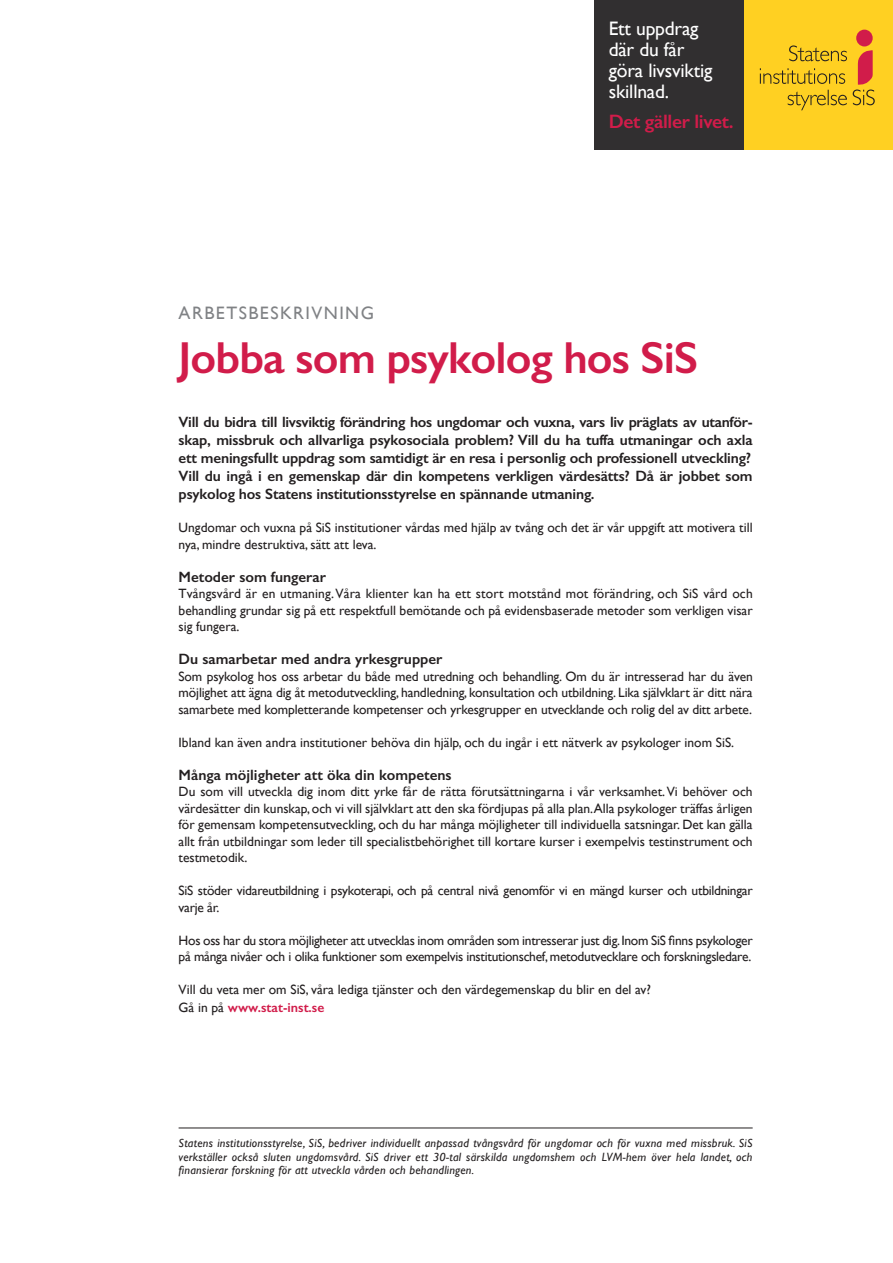
<style>
.page{position:relative;width:893px;height:1263px;background:#fff}
.page>*{position:absolute;margin:0;border:0;box-sizing:border-box;transform-origin:0 0}
.t1{font:600 45px "Gill Sans";letter-spacing:-.02em;color:#d11c4a}
.t2{font:19.5px/21px "Gill Sans";letter-spacing:-.01em;color:#fff}
.t3{font:600 19.5px "Gill Sans";letter-spacing:-.02em;color:#d11c4a}
.t4{font:18px "Gill Sans";letter-spacing:.08em;color:#808285}
.t5{font:600 15px/18px "Gill Sans";letter-spacing:-.01em;color:#231f20;text-align:justify}
.t6{font:13.5px/16.5px "Gill Sans";letter-spacing:-.01em;color:#231f20}
.t7{font:600 13.5px "Gill Sans";color:#d11c4a}
.t8{font:italic 12px/13.5px "Gill Sans";letter-spacing:.02em;color:#231f20;text-align:justify}
.s1{font-weight:400;color:#231f20}
</style>
<div class="page">
<hr style="left:179px;top:1127px;width:574px;height:1px;background:#231f20">
<div style="left:744px;top:0;width:149px;height:149px;background:#ffd022"></div>
<div style="left:856px;top:30px;width:17px;height:16px;background:#d11c4a;border-radius:50%"></div>
<svg style="left:760px;top:45px;width:115px;height:65px"></svg>
<div style="left:594px;top:0;width:150px;height:149px;background:#312f30"></div>
<p class="t2" style="left:609px;top:18px;width:91px">Ett uppdrag</p>
<p class="t2" style="left:609px;top:39px;width:77px">där du får</p>
<p class="t2" style="left:609px;top:60px;width:105px">göra livsviktig skillnad.</p>
<p class="t3" style="left:609px;top:110px;width:126px">Det gäller livet.</p>
<p class="t4" style="left:179px;top:303px;width:197px">ARBETSBESKRIVNING</p>
<p class="t1" style="left:179px;top:331px;width:521px">Jobba som psykolog hos SiS</p>
<p class="t5" style="left:179px;top:413px;width:575px">Vill du bidra till livsviktig förändring hos ungdomar och vuxna, vars liv präglats av utanför&shy;skap, missbruk och allvarliga psykosociala problem? Vill du ha tuffa utmaningar och axla ett meningsfullt uppdrag som samtidigt är en resa i personlig och professionell utveckling?</p>
<p class="t5" style="left:179px;top:467px;width:576px">Vill du ingå i en gemenskap där din kompetens verkligen värdesätts? Då är jobbet som psykolog hos Statens institutionsstyrelse en spännande utmaning.</p>
<p class="t6" style="left:179px;top:519px;width:576px">Ungdomar och vuxna på SiS institutioner vårdas med hjälp av tvång och det är vår uppgift att motivera till nya, mindre destruktiva, sätt att leva.</p>
<p class="t5" style="left:179px;top:568px;width:149px">Metoder som fungerar</p>
<p class="t6" style="left:179px;top:585px;width:576px;text-align:justify">Tvångsvård är en utmaning. Våra klienter kan ha ett stort motstånd mot förändring, och SiS vård och behandling grundar sig på ett respektfull bemötande och på evidensbaserade metoder som verkligen visar sig fungera.</p>
<p class="t5" style="left:179px;top:650px;width:265px">Du samarbetar med andra yrkesgrupper</p>
<p class="t6" style="left:179px;top:668px;width:576px;text-align:justify">Som psykolog hos oss arbetar du både med utredning och behandling. Om du är intresserad har du även möjlighet att ägna dig åt metodutveckling, handledning, konsultation och utbildning. Lika självklart är ditt nära samarbete med kompletterande kompetenser och yrkesgrupper en utvecklande och rolig del av ditt arbete.</p>
<p class="t6" style="left:179px;top:734px;width:557px">Ibland kan även andra institutioner behöva din hjälp, och du ingår i ett nätverk av psykologer inom SiS.</p>
<p class="t5" style="left:179px;top:766px;width:274px">Många möjligheter att öka din kompetens</p>
<p class="t6" style="left:179px;top:783px;width:576px;text-align:justify">Du som vill utveckla dig inom ditt yrke får de rätta förutsättningarna i vår verksamhet. Vi behöver och värdesätter din kunskap, och vi vill självklart att den ska fördjupas på alla plan.Alla psykologer träffas årligen för gemensam kompetensutveckling, och du har många möjligheter till individuella satsningar. Det kan gälla allt från utbildningar som leder till specialistbehörighet till kortare kurser i exempelvis testinstrument och testmetodik.</p>
<p class="t6" style="left:179px;top:882px;width:576px">SiS stöder vidareutbildning i psykoterapi, och på central nivå genomför vi en mängd kurser och utbildningar varje år.</p>
<p class="t6" style="left:179px;top:932px;width:576px">Hos oss har du stora möjligheter att utvecklas inom områden som intresserar just dig. Inom SiS finns psykologer på många nivåer och i olika funktioner som exempelvis institutionschef, metodutvecklare och forskningsledare.</p>
<p class="t6" style="left:179px;top:981px;width:474px">Vill du veta mer om SiS, våra lediga tjänster och den värdegemenskap du blir en del av?</p>
<p class="t7" style="left:179px;top:999px;width:147px"><span class="s1">Gå in på</span> www.stat-inst.se</p>
<p class="t8" style="left:179px;top:1136px;width:575px">Statens institutionsstyrelse, SiS, bedriver individuellt anpassad tvångsvård för ungdomar och för vuxna med missbruk. SiS verkställer också sluten ungdomsvård. SiS driver ett 30-tal särskilda ungdomshem och LVM-hem över hela landet, och finansierar forskning för att utveckla vården och behandlingen.</p>
</div>
